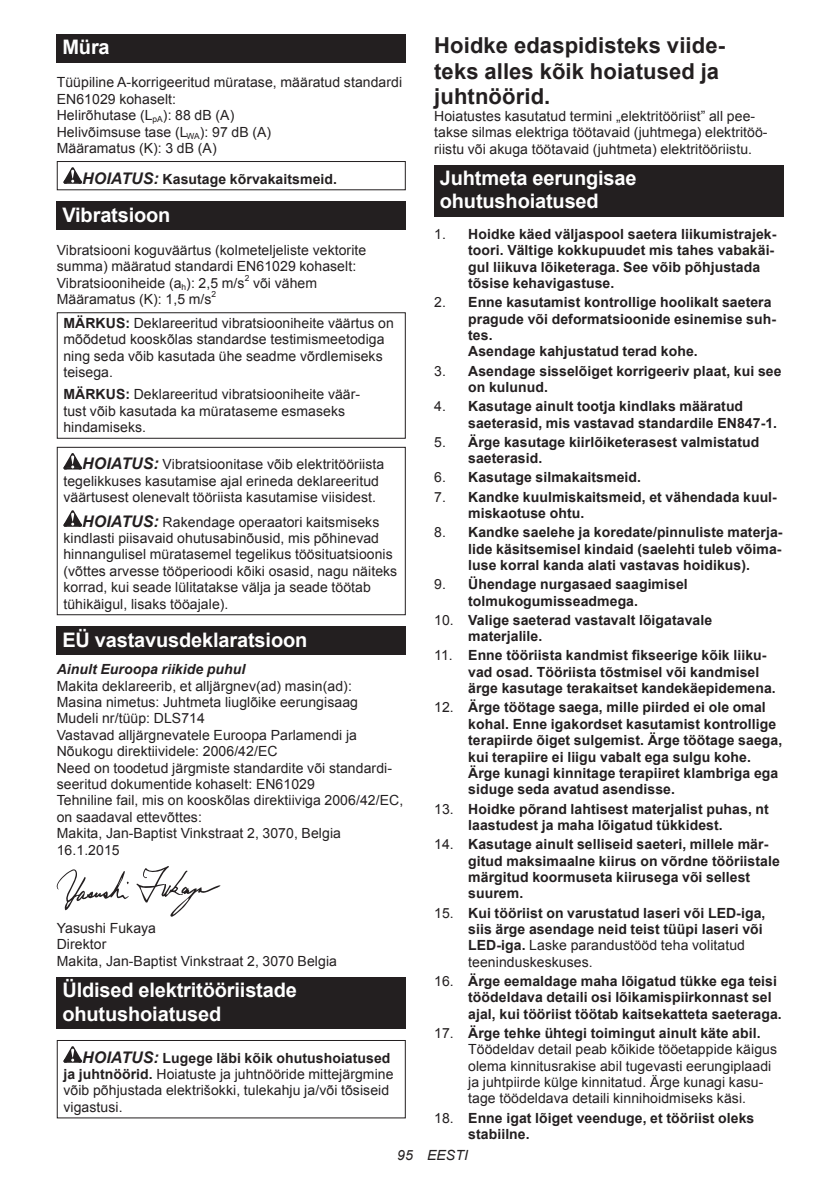
<style>
.page{position:relative;width:840px;height:1191px;background:#fff}
.page>*{position:absolute;margin:0;border:0;box-sizing:border-box;transform-origin:0 0}
.t1{font:700 22px/25.8px "Arial";letter-spacing:.005em;color:#231f20}
.t2{font:700 20px/23.4px "Arial";letter-spacing:-.01em;color:#fff}
.t3{font:14px/16.4px "Arial";letter-spacing:.005em;color:#231f20}
.t4{font:700 14px/16.4px "Arial";letter-spacing:.005em;color:#231f20}
.t5{font:italic 700 14px "Arial";letter-spacing:.005em;color:#231f20}
.t6{font:italic 14px "Arial";letter-spacing:.005em;color:#231f20}
.t7{font:8.4px "Arial";color:#231f20}
.s1{font-style:italic;font-size:16px}
.s2{font-weight:700}
.s3{font-weight:700;font-style:italic;font-size:16px}
.s4{font-weight:400}
</style>
<div class="page">
<div style="left:57px;top:34px;width:348px;height:29px;background:#231f20"></div>
<svg style="left:63px;top:167px;width:19px;height:17px"></svg>
<div style="left:57px;top:161px;width:348px;height:29px;border:1px solid #231f20"></div>
<div style="left:57px;top:202px;width:348px;height:28px;background:#231f20"></div>
<div style="left:57px;top:312px;width:348px;height:127px;border:1px solid #231f20"></div>
<svg style="left:63px;top:453px;width:19px;height:16px"></svg>
<svg style="left:63px;top:510px;width:19px;height:16px"></svg>
<div style="left:57px;top:447px;width:348px;height:168px;border:1px solid #231f20"></div>
<div style="left:57px;top:626px;width:348px;height:29px;background:#231f20"></div>
<svg style="left:136px;top:866px;width:84px;height:50px"></svg>
<svg style="left:57px;top:869px;width:72px;height:41px"></svg>
<div style="left:57px;top:977px;width:348px;height:52px;background:#231f20"></div>
<svg style="left:63px;top:1046px;width:19px;height:16px"></svg>
<div style="left:57px;top:1040px;width:348px;height:78px;border:1px solid #231f20"></div>
<div style="left:434px;top:165px;width:348px;height:52px;background:#231f20"></div>
<h2 class="t2" style="left:62px;top:37px;width:49px">Müra</h2>
<p class="t3" style="left:57px;top:74px;width:347px">Tüüpiline A-korrigeeritud müratase, määratud standardi EN61029 kohaselt:<br>Helirõhutase (L<sub>pA</sub>): 88 dB (A)<br>Helivõimsuse tase (L<sub>WA</sub>): 97 dB (A)<br>Määramatus (K): 3 dB (A)</p>
<p class="t4" style="left:82px;top:172px;width:256px"><span class="s1">HOIATUS:</span> Kasutage kõrvakaitsmeid.</p>
<h2 class="t2" style="left:62px;top:204px;width:110px">Vibratsioon</h2>
<p class="t3" style="left:57px;top:242px;width:311px">Vibratsiooni koguväärtus (kolmeteljeliste vektorite summa) määratud standardi EN61029 kohaselt:<br>Vibratsiooniheide (a<sub>h</sub>): 2,5 m/s</p>
<p class="t7" style="left:244px;top:275px;width:6px">2</p>
<p class="t3" style="left:253px;top:276px;width:66px">või vähem</p>
<p class="t3" style="left:57px;top:291px;width:156px">Määramatus (K): 1,5 m/s</p>
<p class="t7" style="left:211px;top:291px;width:6px">2</p>
<p class="t3" style="left:63px;top:316px;width:332px"><span class="s2">MÄRKUS:</span> Deklareeritud vibratsiooniheite väärtus on mõõdetud kooskõlas standardse testimismeetodiga ning seda võib kasutada ühe seadme võrdlemiseks teisega.</p>
<p class="t3" style="left:63px;top:387px;width:298px"><span class="s2">MÄRKUS:</span> Deklareeritud vibratsiooniheite väär&shy;tust võib kasutada ka mürataseme esmaseks hindamiseks.</p>
<p class="t3" style="left:63px;top:457px;width:322px;text-indent:19px"><span class="s3">HOIATUS:</span> Vibratsioonitase võib elektritööriista tegelikkuses kasutamise ajal erineda deklareeritud väärtusest olenevalt tööriista kasutamise viisidest.</p>
<p class="t3" style="left:63px;top:515px;width:335px;text-indent:19px"><span class="s3">HOIATUS:</span> Rakendage operaatori kaitsmiseks kindlasti piisavaid ohutusabinõusid, mis põhinevad hinnangulisel müratasemel tegelikus töösituatsioonis (võttes arvesse tööperioodi kõiki osasid, nagu näiteks korrad, kui seade lülitatakse välja ja seade töötab tühikäigul, lisaks tööajale).</p>
<h2 class="t2" style="left:62px;top:629px;width:246px">EÜ vastavusdeklaratsioon</h2>
<p class="t5" style="left:57px;top:664px;width:190px">Ainult Euroopa riikide puhul</p>
<p class="t3" style="left:57px;top:677px;width:348px">Makita deklareerib, et alljärgnev(ad) masin(ad):<br>Masina nimetus: Juhtmeta liuglõike eerungisaag<br>Mudeli nr/tüüp: DLS714<br>Vastavad alljärgnevatele Euroopa Parlamendi ja Nõukogu direktiividele: 2006/42/EC<br>Need on toodetud järgmiste standardite või standardi&shy;seeritud dokumentide kohaselt: EN61029<br>Tehniline fail, mis on kooskõlas direktiiviga 2006/42/EC, on saadaval ettevõttes:<br>Makita, Jan-Baptist Vinkstraat 2, 3070, Belgia 16.1.2015</p>
<p class="t3" style="left:57px;top:920px;width:281px">Yasushi Fukaya<br>Direktor<br>Makita, Jan-Baptist Vinkstraat 2, 3070 Belgia</p>
<h2 class="t2" style="left:62px;top:980px;width:236px">Üldised elektritööriistade ohutushoiatused</h2>
<p class="t3" style="left:63px;top:1049px;width:331px;text-indent:19px"><span class="s3">HOIATUS:</span> <span class="s2">Lugege läbi kõik ohutushoiatused ja juhtnöörid.</span> Hoiatuste ja juhtnööride mittejärgmine võib põhjustada elektrišokki, tulekahju ja/või tõsiseid vigastusi.</p>
<h1 class="t1" style="left:434px;top:34px;width:292px">Hoidke edaspidisteks viide&shy;teks alles kõik hoiatused ja juhtnöörid.</h1>
<p class="t3" style="left:434px;top:109px;width:335px">Hoiatustes kasutatud termini „elektritööriist” all pee&shy;takse silmas elektriga töötavaid (juhtmega) elektritöö&shy;riistu või akuga töötavaid (juhtmeta) elektritööriistu.</p>
<h2 class="t2" style="left:439px;top:168px;width:198px">Juhtmeta eerungisae ohutushoiatused</h2>
<p class="t4" style="left:468px;top:227px;width:309px;text-indent:-34px"><span class="s4">1.</span> Hoidke käed väljaspool saetera liikumistrajek&shy;toori. Vältige kokkupuudet mis tahes vabakäi&shy;gul liikuva lõiketeraga. See võib põhjustada tõsise kehavigastuse.</p>
<p class="t4" style="left:468px;top:295px;width:309px;text-indent:-34px"><span class="s4">2.</span> Enne kasutamist kontrollige hoolikalt saetera pragude või deformatsioonide esinemise suh&shy;tes.<br>Asendage kahjustatud terad kohe.</p>
<p class="t4" style="left:468px;top:364px;width:315px;text-indent:-34px"><span class="s4">3.</span> Asendage sisselõiget korrigeeriv plaat, kui see on kulunud.</p>
<p class="t4" style="left:468px;top:399px;width:310px;text-indent:-34px"><span class="s4">4.</span> Kasutage ainult tootja kindlaks määratud saeterasid, mis vastavad standardile EN847-1.</p>
<p class="t4" style="left:468px;top:435px;width:292px;text-indent:-34px"><span class="s4">5.</span> Ärge kasutage kiirlõiketerasest valmistatud saeterasid.</p>
<p class="t4" style="left:434px;top:470px;width:208px"><span class="s4">6.</span> Kasutage silmakaitsmeid.</p>
<p class="t4" style="left:468px;top:489px;width:310px;text-indent:-34px"><span class="s4">7.</span> Kandke kuulmiskaitsmeid, et vähendada kuul&shy;miskaotuse ohtu.</p>
<p class="t4" style="left:468px;top:525px;width:316px;text-align:justify;text-indent:-34px"><span class="s4">8.</span> Kandke saelehe ja koredate/pinnuliste materja&shy;lide käsitsemisel kindaid (saelehti tuleb võima&shy;luse korral kanda alati vastavas hoidikus).</p>
<p class="t4" style="left:468px;top:577px;width:221px;text-indent:-34px"><span class="s4">9.</span> Ühendage nurgasaed saagimisel tolmukogumisseadmega.</p>
<p class="t4" style="left:468px;top:613px;width:245px;text-indent:-34px"><span class="s4">10.</span> Valige saeterad vastavalt lõigatavale materjalile.</p>
<p class="t4" style="left:468px;top:648px;width:309px;text-indent:-34px"><span class="s4">11.</span> Enne tööriista kandmist fikseerige kõik liiku&shy;vad osad. Tööriista tõstmisel või kandmisel ärge kasutage terakaitset kandekäepidemena.</p>
<p class="t4" style="left:468px;top:700px;width:315px;text-indent:-34px"><span class="s4">12.</span> Ärge töötage saega, mille piirded ei ole omal kohal. Enne igakordset kasutamist kontrollige terapiirde õiget sulgemist. Ärge töötage saega, kui terapiire ei liigu vabalt ega sulgu kohe.<br>Ärge kunagi kinnitage terapiiret klambriga ega siduge seda avatud asendisse.</p>
<p class="t4" style="left:468px;top:801px;width:302px;text-indent:-34px"><span class="s4">13.</span> Hoidke põrand lahtisest materjalist puhas, nt laastudest ja maha lõigatud tükkidest.</p>
<p class="t4" style="left:468px;top:837px;width:313px;text-indent:-34px"><span class="s4">14.</span> Kasutage ainult selliseid saeteri, millele mär&shy;gitud maksimaalne kiirus on võrdne tööriistale märgitud koormuseta kiirusega või sellest suurem.</p>
<p class="t4" style="left:468px;top:905px;width:298px;text-indent:-34px"><span class="s4">15.</span> Kui tööriist on varustatud laseri või LED-iga, siis ärge asendage neid teist tüüpi laseri või LED-iga. <span class="s4">Laske parandustööd teha volitatud teeninduskeskuses.</span></p>
<p class="t4" style="left:468px;top:974px;width:315px;text-indent:-34px"><span class="s4">16.</span> Ärge eemaldage maha lõigatud tükke ega teisi töödeldava detaili osi lõikamispiirkonnast sel ajal, kui tööriist töötab kaitsekatteta saeteraga.</p>
<p class="t3" style="left:468px;top:1026px;width:310px;text-indent:-34px">17. <span class="s2">Ärge tehke ühtegi toimingut ainult käte abil.<br></span>Töödeldav detail peab kõikide tööetappide käigus olema kinnitusrakise abil tugevasti eerungiplaadi ja juhtpiirde külge kinnitatud. Ärge kunagi kasu&shy;tage töödeldava detaili kinnihoidmiseks käsi.</p>
<p class="t4" style="left:468px;top:1110px;width:287px;text-indent:-34px"><span class="s4">18.</span> Enne igat lõiget veenduge, et tööriist oleks stabiilne.</p>
<p class="t6" style="left:397px;top:1147px;width:72px">95 EESTI</p>
</div>
